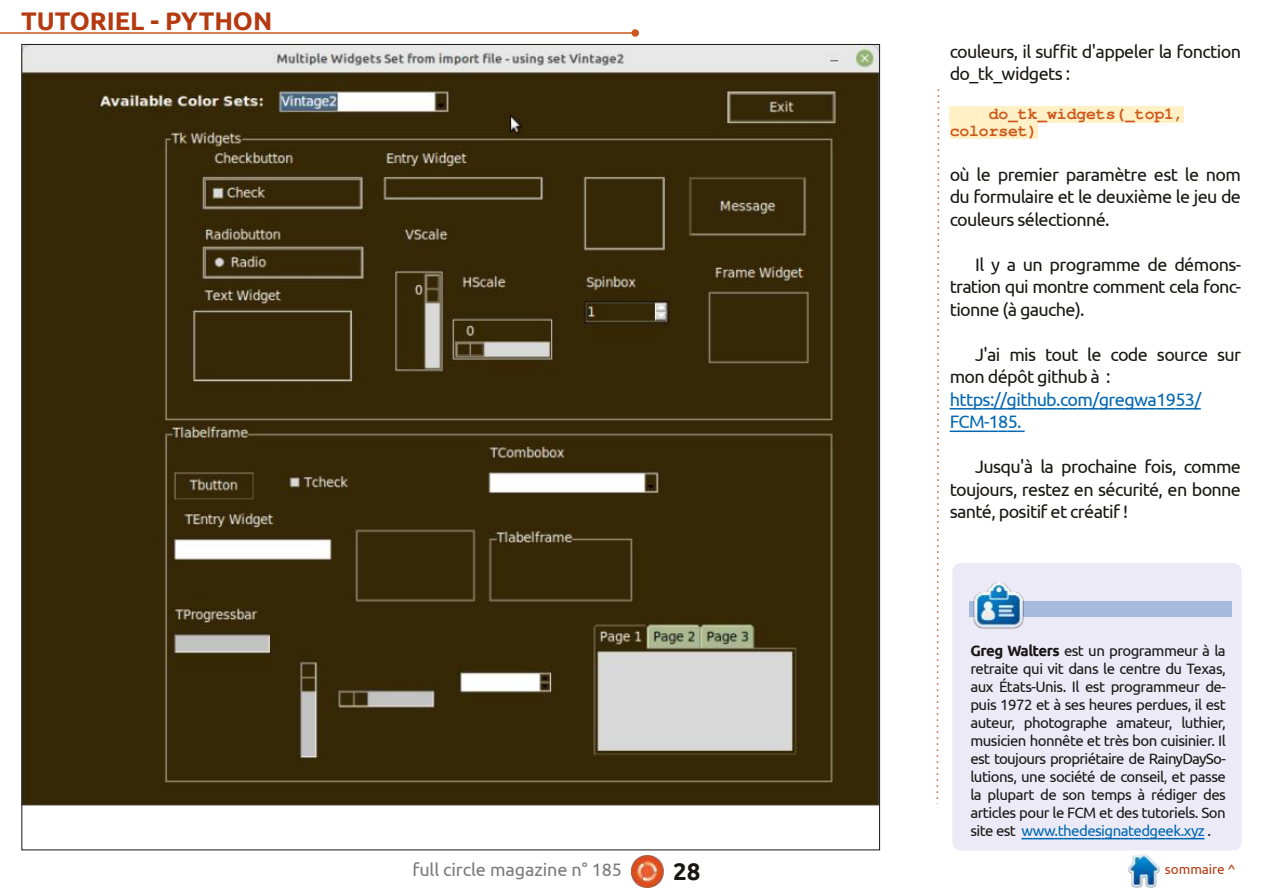
<style>
.page{position:relative;width:1263px;height:893px;background:#fff}
.page>*{position:absolute;margin:0;border:0;box-sizing:border-box;transform-origin:0 0}
.t1{font:700 25.5px "Ubuntu";color:#b53a10}
.t2{font:700 24px "Ubuntu";color:#181715}
.t3{font:18px/22.5px "Ubuntu";letter-spacing:-.035em;color:#181715;text-align:justify}
.t4{font:18px/22.5px "Ubuntu";letter-spacing:-.035em;color:#0068b2}
.t5{font:18px "Ubuntu";letter-spacing:-.005em;color:#79797f}
.t6{font:700 16.5px/16.5px "Free Mono";letter-spacing:-.01em;color:#cd581e}
.t7{font:15px/18px "Ubuntu";letter-spacing:-.04em;color:#181715;text-align:justify}
.t8{font:13.5px "Ubuntu";letter-spacing:-.005em;color:#b53a10}
.s1{font-weight:700}
.s2{color:#0068b2}
</style>
<div class="page">
<img style="left:631px;top:855px;width:33px;height:33px">
<img style="left:1128px;top:855px;width:32px;height:32px">
<hr style="left:0;top:32px;width:635px;height:2px;background:#cd581e">
<div style="left:631px;top:29px;width:8px;height:8px;background:#cd581e;border-radius:50%"></div>
<svg style="left:936px;top:89px;width:4px;height:715px"></svg>
<div style="left:950px;top:106px;width:234px;height:17px;background:#fff0c5"></div>
<div style="left:950px;top:123px;width:87px;height:16px;background:#fff0c5"></div>
<svg style="left:950px;top:408px;width:251px;height:2px"></svg>
<svg style="left:950px;top:431px;width:75px;height:1px"></svg>
<img style="left:24px;top:46px;width:853px;height:760px">
<div style="left:952px;top:563px;width:290px;height:287px;background:#ebeaf6;border-radius:9px"></div>
<svg style="left:1021px;top:838px;width:183px;height:1px"></svg>
<div style="left:969px;top:601px;width:262px;height:15px;background:#a5badd"></div>
<img style="left:973px;top:582px;width:51px;height:47px">
<h1 class="t1" style="left:21px;top:6px;width:253px">TUTORIEL - PYTHON</h1>
<p class="t3" style="left:950px;top:40px;width:293px">couleurs, il suffit d'appeler la fonction do_tk_widgets :</p>
<p class="t6" style="left:950px;top:106px;width:236px;text-indent:39px">do_tk_widgets(_top1, colorset)</p>
<p class="t3" style="left:950px;top:163px;width:293px">où le premier paramètre est le nom du formulaire et le deuxième le jeu de couleurs sélectionné.</p>
<p class="t3" style="left:950px;top:253px;width:293px;text-indent:26px">Il y a un programme de démons&shy;tration qui montre comment cela fonc&shy;tionne (à gauche).</p>
<p class="t3" style="left:950px;top:343px;width:293px;text-indent:26px">J'ai mis tout le code source sur mon dépôt github à :</p>
<p class="t4" style="left:950px;top:388px;width:253px">https://github.com/gregwa1953/<br>FCM-185.</p>
<p class="t3" style="left:950px;top:455px;width:293px;text-indent:26px">Jusqu'à la prochaine fois, comme toujours, restez en sécurité, en bonne santé, positif et créatif !</p>
<p class="t7" style="left:970px;top:642px;width:257px"><span class="s1">Greg Walters</span> est un programmeur à la retraite qui vit dans le centre du Texas, aux États-Unis. Il est programmeur de&shy;puis 1972 et à ses heures perdues, il est auteur, photographe amateur, luthier, musicien honnête et très bon cuisinier. Il est toujours propriétaire de RainyDaySo&shy;lutions, une société de conseil, et passe la plupart de son temps à rédiger des articles pour le FCM et des tutoriels. Son site est <span class="s2">www.thedesignatedgeek.xyz</span> .</p>
<p class="t5" style="left:412px;top:859px;width:211px">full circle magazine n° 185</p>
<h2 class="t2" style="left:673px;top:857px;width:29px">28</h2>
<p class="t8" style="left:1165px;top:861px;width:72px">sommaire ^</p>
</div>
